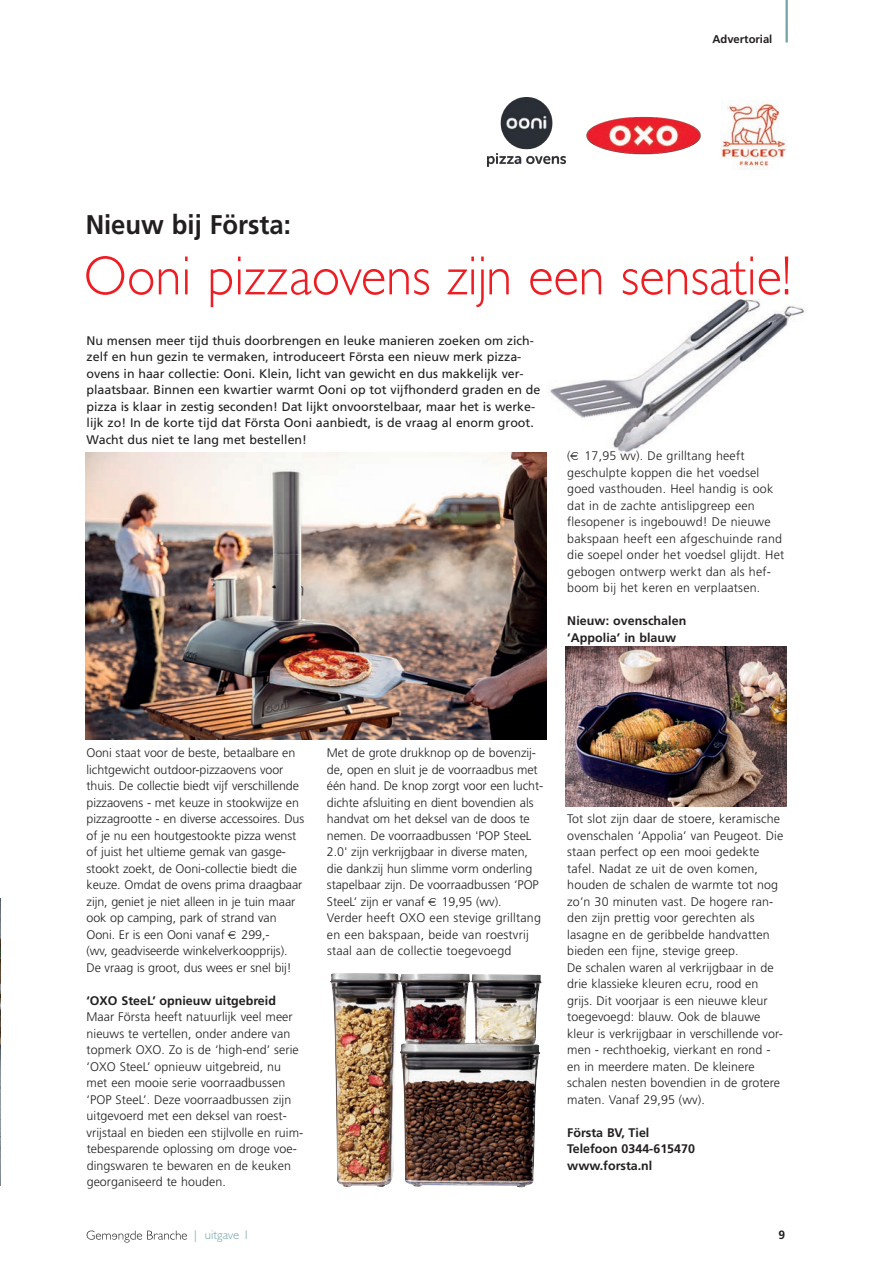
<style>
.page{position:relative;width:893px;height:1263px;background:#fff}
.page>*{position:absolute;margin:0;border:0;box-sizing:border-box;transform-origin:0 0}
.t1{font:300 55.5px "Gill Sans";color:#ee1d23;scale:.95 1}
.t2{font:700 27px "Frutiger";color:#231f20;scale:.95 1}
.t3{font:300 12.75px "Gill Sans";color:#72a3a7}
.t4{font:300 12.45px/16.5px "Frutiger";letter-spacing:.005em;color:#231f20}
.t5{font:12.45px/16.5px "Frutiger";color:#231f20}
.t6{font:700 12.45px/16.5px "Frutiger";color:#231f20}
.t7{font:700 12px "Frutiger";color:#231f20}
.t8{font:700 11.25px "Frutiger";color:#231f20}
</style>
<div class="page">
<img style="left:550px;top:299px;width:255px;height:154px">
<hr style="left:785px;top:0;width:3px;height:43px;background:#72a3a7">
<svg style="left:87px;top:1230px;width:100px;height:12px"></svg>
<img style="left:0;top:899px;width:1px;height:286px">
<img style="left:721px;top:101px;width:66px;height:68px">
<img style="left:487px;top:98px;width:78px;height:68px">
<img style="left:85px;top:453px;width:461px;height:286px">
<img style="left:586px;top:116px;width:115px;height:39px">
<img style="left:566px;top:646px;width:221px;height:161px">
<img style="left:330px;top:973px;width:212px;height:214px">
<p class="t8" style="left:712px;top:34px;width:62px">Advertorial</p>
<h2 class="t2" style="left:86px;top:214px;width:218px">Nieuw bij Första:</h2>
<h1 class="t1" style="left:84px;top:255px;width:746px">Ooni pizzaovens zijn een sensatie!</h1>
<p class="t5" style="left:87px;top:333px;width:455px">Nu mensen meer tijd thuis doorbrengen en leuke manieren zoeken om zich&shy;zelf en hun gezin te vermaken, introduceert Första een nieuw merk pizza&shy;ovens in haar collectie: Ooni. Klein, licht van gewicht en dus makkelijk ver&shy;plaatsbaar. Binnen een kwartier warmt Ooni op tot vijfhonderd graden en de pizza is klaar in zestig seconden! Dat lijkt onvoorstelbaar, maar het is werke&shy;lijk zo! In de korte tijd dat Första Ooni aanbiedt, is de vraag al enorm groot.<br>Wacht dus niet te lang met bestellen!</p>
<p class="t4" style="left:567px;top:448px;width:219px">( 17,95 wv). De grilltang heeft geschulpte koppen die het voedsel goed vasthouden. Heel handig is ook dat in de zachte antislipgreep een flesopener is ingebouwd! De nieuwe bakspaan heeft een afgeschuinde rand die soepel onder het voedsel glijdt. Het gebogen ontwerp werkt dan als hef&shy;boom bij het keren en verplaatsen.</p>
<p class="t6" style="left:567px;top:613px;width:121px">Nieuw: ovenschalen ‘Appolia’ in blauw</p>
<p class="t4" style="left:87px;top:745px;width:219px">Ooni staat voor de beste, betaalbare en lichtgewicht outdoor-pizzaovens voor thuis. De collectie biedt vijf verschillende pizzaovens - met keuze in stookwijze en pizzagrootte - en diverse accessoires. Dus of je nu een houtgestookte pizza wenst of juist het ultieme gemak van gasge&shy;stookt zoekt, de Ooni-collectie biedt die keuze. Omdat de ovens prima draagbaar zijn, geniet je niet alleen in je tuin maar ook op camping, park of strand van Ooni. Er is een Ooni vanaf</p>
<p class="t4" style="left:86px;top:927px;width:207px;text-indent:155px">299,- (wv, geadviseerde winkelverkoopprijs).<br>De vraag is groot, dus wees er snel bij!</p>
<p class="t6" style="left:86px;top:993px;width:191px">‘OXO SteeL’ opnieuw uitgebreid</p>
<p class="t4" style="left:86px;top:1009px;width:218px">Maar Första heeft natuurlijk veel meer nieuws te vertellen, onder andere van topmerk OXO. Zo is de ‘high-end’ serie ‘OXO SteeL’ opnieuw uitgebreid, nu met een mooie serie voorraadbussen ‘POP SteeL’. Deze voorraadbussen zijn uitgevoerd met een deksel van roest&shy;vrijstaal en bieden een stijlvolle en ruim&shy;tebesparende oplossing om droge voe&shy;dingswaren te bewaren en de keuken georganiseerd te houden.</p>
<p class="t4" style="left:327px;top:745px;width:218px">Met de grote drukknop op de bovenzij&shy;de, open en sluit je de voorraadbus met één hand. De knop zorgt voor een lucht&shy;dichte afsluiting en dient bovendien als handvat om het deksel van de doos te nemen. De voorraadbussen 'POP SteeL 2.0' zijn verkrijgbaar in diverse maten, die dankzij hun slimme vorm onderling stapelbaar zijn. De voorraadbussen ‘POP SteeL’ zijn er vanaf</p>
<p class="t4" style="left:327px;top:894px;width:215px;text-indent:115px">19,95 (wv).<br>Verder heeft OXO een stevige grilltang en een bakspaan, beide van roestvrij staal aan de collectie toegevoegd</p>
<p class="t4" style="left:567px;top:811px;width:218px">Tot slot zijn daar de stoere, keramische ovenschalen ‘Appolia’ van Peugeot. Die staan perfect op een mooi gedekte tafel. Nadat ze uit de oven komen, houden de schalen de warmte tot nog zo’n 30 minuten vast. De hogere ran&shy;den zijn prettig voor gerechten als lasagne en de geribbelde handvatten bieden een fijne, stevige greep.<br>De schalen waren al verkrijgbaar in de drie klassieke kleuren ecru, rood en grijs. Dit voorjaar is een nieuwe kleur toegevoegd: blauw. Ook de blauwe kleur is verkrijgbaar in verschillende vor&shy;men - rechthoekig, vierkant en rond - en in meerdere maten. De kleinere schalen nesten bovendien in de grotere maten. Vanaf 29,95 (wv).</p>
<p class="t6" style="left:567px;top:1125px;width:129px">Första BV, Tiel<br>Telefoon 0344-615470 www.forsta.nl</p>
<p class="t3" style="left:194px;top:1230px;width:57px">| uitgave 1</p>
<p class="t7" style="left:778px;top:1230px;width:8px">9</p>
</div>
